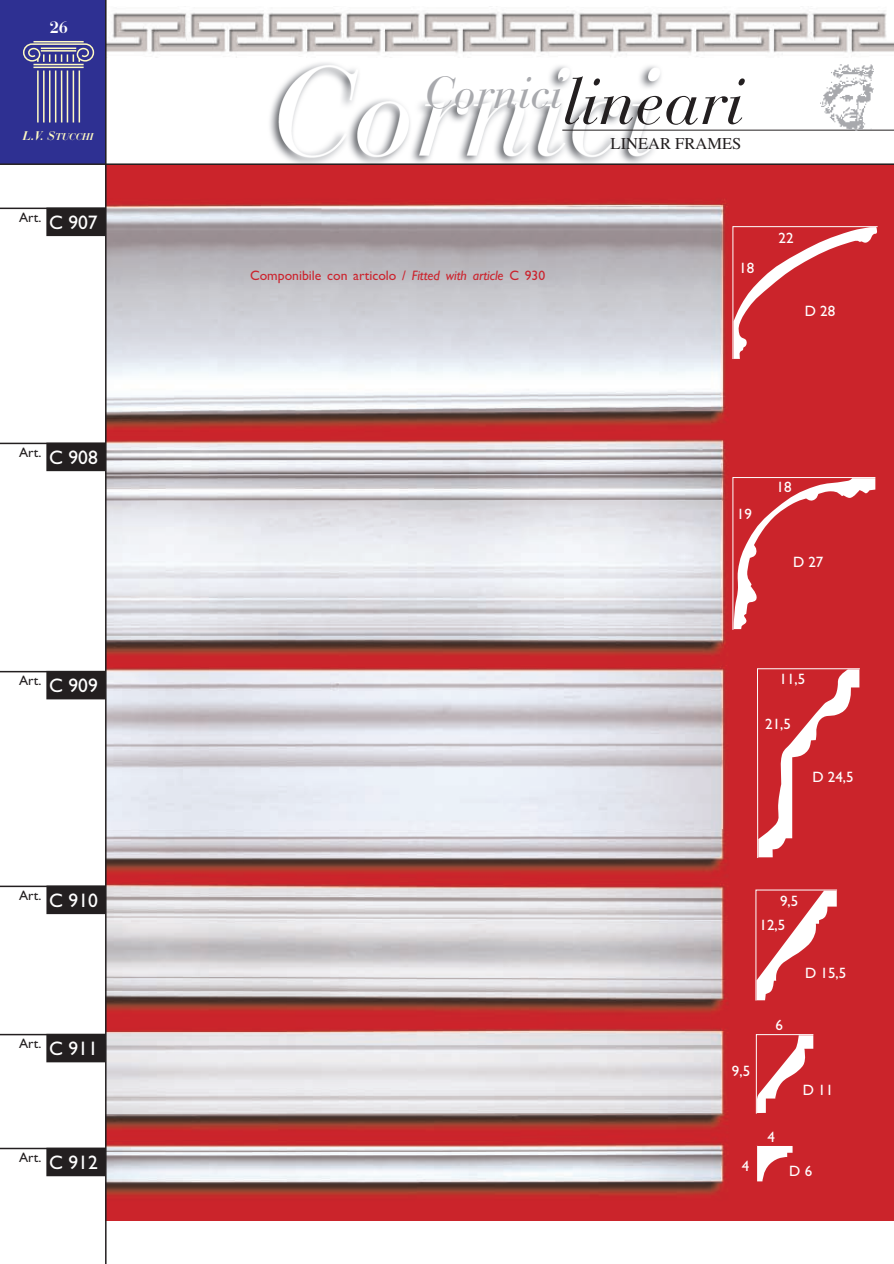
<style>
.page{position:relative;width:894px;height:1264px;background:#fff}
.page>*{position:absolute;margin:0;border:0;box-sizing:border-box;transform-origin:0 0}
.t1{font:italic 65.1px "Bauer Bodoni";color:#231f20}
.t2{font:italic 44.4px "Bauer Bodoni";color:#a8a9ad}
.t3{font:19.5px "Gill Sans";color:#fff}
.t4{font:16.5px "Times";color:#231f20}
.t5{font:700 16.5px "Bauer Bodoni";color:#fff}
.t6{font:15px/24px "Gill Sans";color:#fff}
.t7{font:13.65px "Gill Sans";color:#cb242e}
.t8{font:13.65px "Gill Sans";letter-spacing:.01em;color:#231f20}
.t9{font:italic 700 9.75px "Bauer Bodoni";color:#fffac2}
.s1{font-size:12.45px}
.s2{font-style:italic}
</style>
<div class="page">
<img style="left:270px;top:62px;width:429px;height:101px">
<img style="left:106px;top:165px;width:787px;height:1056px">
<img style="left:106px;top:6px;width:787px;height:53px">
<div style="left:0;top:0;width:106px;height:164px;background:#2e3092"></div>
<hr style="left:562px;top:130px;width:331px;height:1px;background:#231f20">
<img style="left:820px;top:64px;width:54px;height:66px">
<hr style="left:49px;top:71px;width:1px;height:51px;background:#fffac2">
<hr style="left:55px;top:71px;width:1px;height:51px;background:#fffac2">
<hr style="left:61px;top:71px;width:1px;height:51px;background:#fffac2">
<hr style="left:43px;top:71px;width:2px;height:51px;background:#fffac2">
<hr style="left:37px;top:71px;width:2px;height:51px;background:#fffac2">
<hr style="left:67px;top:71px;width:1px;height:51px;background:#fffac2">
<hr style="left:73px;top:71px;width:1px;height:51px;background:#fffac2">
<hr style="left:79px;top:71px;width:1px;height:51px;background:#fffac2">
<hr style="left:33px;top:64px;width:51px;height:1px;background:#fffac2">
<hr style="left:33px;top:67px;width:51px;height:1px;background:#fffac2">
<svg style="left:23px;top:43px;width:72px;height:19px"></svg>
<hr style="left:33px;top:41px;width:51px;height:1px;background:#fffac2">
<hr style="left:0;top:163px;width:893px;height:2px;background:#231f20">
<hr style="left:105px;top:0;width:1px;height:1264px;background:#231f20">
<div style="left:47px;top:208px;width:58px;height:27px;background:#231f20"></div>
<div style="left:46px;top:208px;width:60px;height:28px;border:2px solid #231f20"></div>
<hr style="left:0;top:208px;width:106px;height:1px;background:#231f20">
<div style="left:47px;top:443px;width:58px;height:27px;background:#231f20"></div>
<div style="left:46px;top:443px;width:60px;height:28px;border:2px solid #231f20"></div>
<hr style="left:0;top:443px;width:106px;height:1px;background:#231f20">
<div style="left:47px;top:672px;width:58px;height:27px;background:#231f20"></div>
<hr style="left:0;top:671px;width:106px;height:1px;background:#231f20">
<div style="left:47px;top:886px;width:58px;height:27px;background:#231f20"></div>
<div style="left:46px;top:886px;width:60px;height:28px;border:2px solid #231f20"></div>
<hr style="left:0;top:886px;width:106px;height:1px;background:#231f20">
<div style="left:47px;top:1034px;width:58px;height:27px;background:#231f20"></div>
<div style="left:46px;top:1034px;width:60px;height:28px;border:2px solid #231f20"></div>
<hr style="left:0;top:1034px;width:106px;height:1px;background:#231f20">
<div style="left:47px;top:1148px;width:58px;height:27px;background:#231f20"></div>
<div style="left:46px;top:1148px;width:60px;height:28px;border:2px solid #231f20"></div>
<hr style="left:0;top:1148px;width:106px;height:1px;background:#231f20">
<svg style="left:732px;top:226px;width:146px;height:134px;background:#d13e44"></svg>
<svg style="left:732px;top:477px;width:143px;height:153px;background:#d13e44"></svg>
<svg style="left:756px;top:668px;width:104px;height:191px;background:#d3464c"></svg>
<svg style="left:755px;top:889px;width:82px;height:112px"></svg>
<svg style="left:755px;top:1034px;width:58px;height:80px"></svg>
<svg style="left:756px;top:1145px;width:36px;height:36px"></svg>
<p class="t5" style="left:50px;top:17px;width:20px">26</p>
<p class="t9" style="left:23px;top:130px;width:72px"><span class="s1">L.V. S</span>TUCCHI</p>
<p class="t8" style="left:19px;top:209px;width:24px">Art.</p>
<h3 class="t3" style="left:49px;top:211px;width:50px">C 907</h3>
<p class="t8" style="left:19px;top:444px;width:24px">Art.</p>
<h3 class="t3" style="left:49px;top:446px;width:50px">C 908</h3>
<p class="t8" style="left:19px;top:673px;width:24px">Art.</p>
<h3 class="t3" style="left:49px;top:674px;width:50px">C 909</h3>
<p class="t8" style="left:19px;top:887px;width:24px">Art.</p>
<h3 class="t3" style="left:49px;top:889px;width:50px">C 910</h3>
<p class="t8" style="left:19px;top:1035px;width:24px">Art.</p>
<h3 class="t3" style="left:49px;top:1037px;width:50px">C 911</h3>
<p class="t8" style="left:19px;top:1149px;width:24px">Art.</p>
<h3 class="t3" style="left:49px;top:1151px;width:50px">C 912</h3>
<h2 class="t2" style="left:424px;top:66px;width:140px">Cornici</h2>
<h1 class="t1" style="left:562px;top:62px;width:182px">lineari</h1>
<p class="t4" style="left:610px;top:134px;width:132px">LINEAR FRAMES</p>
<p class="t7" style="left:250px;top:268px;width:296px">Componibile con articolo / <span class="s2">Fitted with article</span> C 930</p>
<p class="t6" style="left:739px;top:256px;width:16px">18</p>
<p class="t6" style="left:778px;top:226px;width:16px">22</p>
<p class="t6" style="left:804px;top:299px;width:32px">D 28</p>
<p class="t6" style="left:736px;top:502px;width:16px">19</p>
<p class="t6" style="left:776px;top:475px;width:16px">18</p>
<p class="t6" style="left:792px;top:550px;width:32px">D 27</p>
<p class="t6" style="left:779px;top:667px;width:27px">11,5</p>
<p class="t6" style="left:765px;top:711px;width:27px">21,5</p>
<p class="t6" style="left:812px;top:764px;width:43px">D 24,5</p>
<p class="t6" style="left:759px;top:889px;width:40px;text-indent:21px">9,5<br>12,5</p>
<p class="t6" style="left:804px;top:960px;width:43px">D 15,5</p>
<p class="t6" style="left:731px;top:1058px;width:20px">9,5</p>
<p class="t6" style="left:741px;top:1153px;width:9px">4</p>
<p class="t6" style="left:775px;top:1013px;width:9px">6</p>
<p class="t6" style="left:767px;top:1125px;width:9px">4</p>
<p class="t6" style="left:802px;top:1077px;width:32px">D 11</p>
<p class="t6" style="left:789px;top:1159px;width:24px">D 6</p>
</div>
